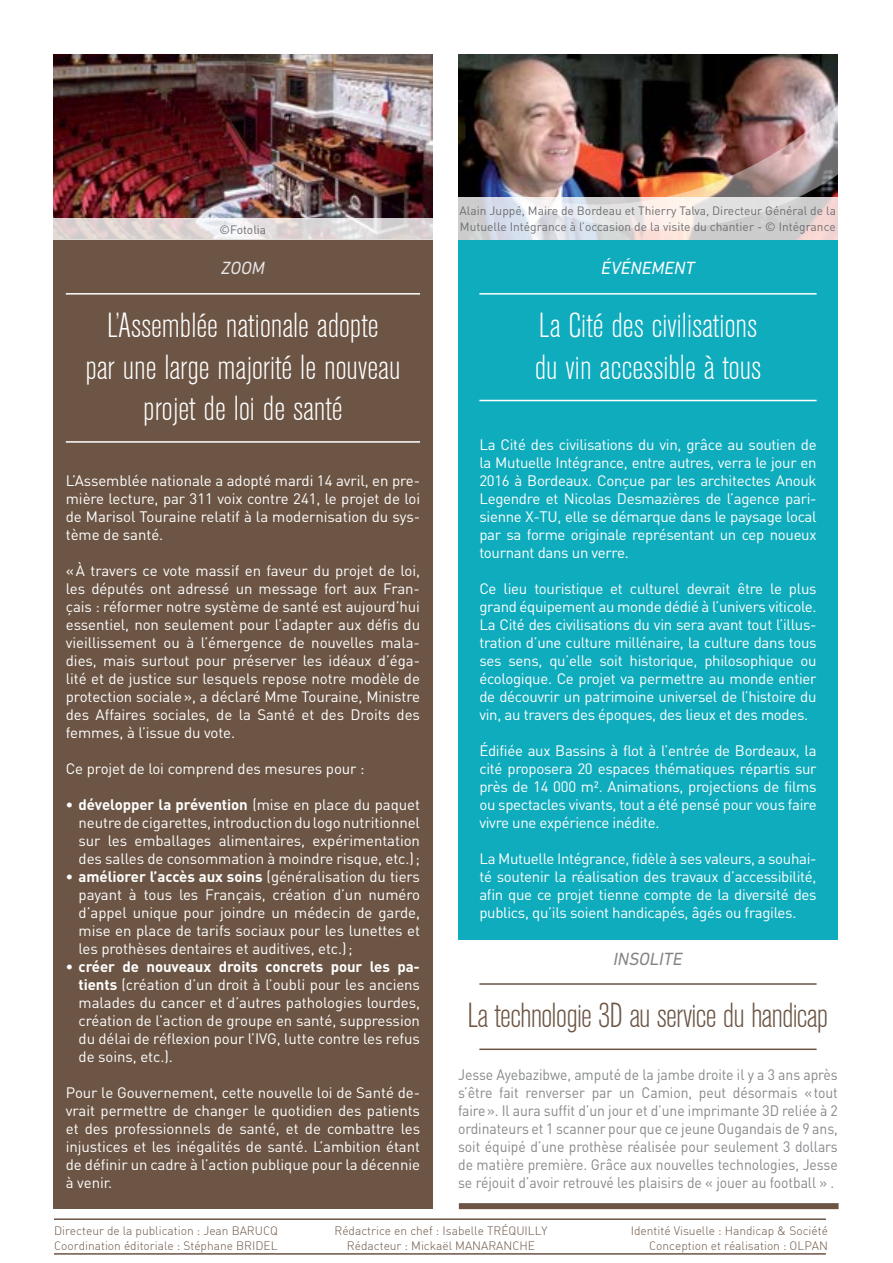
<style>
.page{position:relative;width:893px;height:1263px;background:#fff}
.page>*{position:absolute;margin:0;border:0;box-sizing:border-box;transform-origin:0 0}
.t1{font:300 condensed 34.5px/41.4px "Akzidenz Grotesk BE";color:#fff;text-align:center}
.t2{font:300 condensed 34.5px "Akzidenz Grotesk BE";letter-spacing:-.025em;color:#6c5545}
.t3{font:italic 18px "DIN Next LT Pro";color:#fff}
.t4{font:italic 18px "DIN Next LT Pro";color:#808285}
.t5{font:italic 18px "DIN Next LT Pro";color:#e6e4e5}
.t6{font:15px/18px "DIN";letter-spacing:-.005em;color:#fff;text-align:justify}
.t7{font:15px/18px "DIN";letter-spacing:-.005em;color:#86888a;text-align:justify;scale:.93 1}
.t8{font:300 12px/14.4px "DIN Alternate";color:#6c5545}
.t9{font:12px/16.5px "DIN";color:#6d6e71}
.s1{font-weight:700}
</style>
<div class="page">
<img style="left:53px;top:54px;width:380px;height:164px">
<img style="left:458px;top:54px;width:380px;height:143px">
<div style="left:53px;top:240px;width:380px;height:969px;background:#6c5545"></div>
<hr style="left:66px;top:293px;width:354px;height:2px;background:#fff">
<hr style="left:66px;top:441px;width:354px;height:2px;background:#fff">
<div style="left:459px;top:1203px;width:380px;height:6px;background:#6c5545"></div>
<hr style="left:479px;top:983px;width:338px;height:2px;background:#6c5545">
<hr style="left:479px;top:1048px;width:338px;height:2px;background:#6c5545">
<hr style="left:54px;top:1218px;width:772px;height:2px;background:#6c5545">
<hr style="left:54px;top:1253px;width:772px;height:2px;background:#6c5545">
<div style="left:458px;top:240px;width:380px;height:699px;background:#0facbd"></div>
<hr style="left:479px;top:293px;width:338px;height:2px;background:#fff">
<hr style="left:479px;top:400px;width:338px;height:1px;background:#fff">
<img style="left:501px;top:103px;width:337px;height:94px">
<svg style="left:53px;top:218px;width:380px;height:22px;background:#e0dada"></svg>
<svg style="left:458px;top:197px;width:380px;height:43px;background:#dfdcde"></svg>
<p class="t9" style="left:220px;top:221px;width:48px">©Fotolia</p>
<p class="t5" style="left:221px;top:258px;width:45px">ZOOM</p>
<h1 class="t1" style="left:85px;top:305px;width:317px">L’Assemblée nationale adopte<br>par une large majorité le nouveau projet de loi de santé</h1>
<p class="t6" style="left:66px;top:471px;width:356px">L’Assemblée nationale a adopté mardi 14 avril, en pre&shy;mière lecture, par 311 voix contre 241, le projet de loi de Marisol Touraine relatif à la modernisation du sys&shy;tème de santé.</p>
<p class="t6" style="left:66px;top:561px;width:356px">«À travers ce vote massif en faveur du projet de loi, les députés ont adressé un message fort aux Fran&shy;çais : réformer notre système de santé est aujourd’hui essentiel, non seulement pour l’adapter aux défis du vieillissement ou à l’émergence de nouvelles mala&shy;dies, mais surtout pour préserver les idéaux d’éga&shy;lité et de justice sur lesquels repose notre modèle de protection sociale», a déclaré Mme Touraine, Ministre des Affaires sociales, de la Santé et des Droits des femmes, à l’issue du vote.</p>
<p class="t6" style="left:66px;top:759px;width:300px">Ce projet de loi comprend des mesures pour :</p>
<p class="t6" style="left:79px;top:795px;width:343px;text-indent:-13px"><span class="s1">• développer la prévention</span> (mise en place du paquet neutre de cigarettes, introduction du logo nutritionnel sur les emballages alimentaires, expérimentation des salles de consommation à moindre risque, etc.);</p>
<p class="t6" style="left:79px;top:867px;width:343px;text-indent:-13px"><span class="s1">• améliorer l’accès aux soins</span> (généralisation du tiers payant à tous les Français, création d’un numéro d’appel unique pour joindre un médecin de garde, mise en place de tarifs sociaux pour les lunettes et les prothèses dentaires et auditives, etc.);</p>
<p class="t6" style="left:79px;top:957px;width:343px;text-indent:-13px"><span class="s1">• créer de nouveaux droits concrets pour les pa&shy;tients</span> (création d’un droit à l’oubli pour les anciens malades du cancer et d’autres pathologies lourdes, création de l’action de groupe en santé, suppression du délai de réflexion pour l’IVG, lutte contre les refus de soins, etc.).</p>
<p class="t6" style="left:66px;top:1083px;width:356px">Pour le Gouvernement, cette nouvelle loi de Santé de&shy;vrait permettre de changer le quotidien des patients et des professionnels de santé, et de combattre les injustices et les inégalités de santé. L’ambition étant de définir un cadre à l’action publique pour la décennie à venir.</p>
<p class="t9" style="left:460px;top:202px;width:378px">Alain Juppé, Maire de Bordeau et Thierry Talva, Directeur Général de la<br>Mutuelle Intégrance à l’occasion de la visite du chantier - © Intégrance</p>
<p class="t3" style="left:601px;top:258px;width:95px">ÉVÉNEMENT</p>
<h1 class="t1" style="left:535px;top:305px;width:228px;text-align:left">La Cité des civilisations du vin accessible à tous</h1>
<p class="t6" style="left:479px;top:435px;width:339px">La Cité des civilisations du vin, grâce au soutien de la Mutuelle Intégrance, entre autres, verra le jour en 2016 à Bordeaux. Conçue par les architectes Anouk Legendre et Nicolas Desmazières de l’agence pari&shy;sienne X-TU, elle se démarque dans le paysage local par sa forme originale représentant un cep noueux tournant dans un verre.</p>
<p class="t6" style="left:479px;top:579px;width:339px">Ce lieu touristique et culturel devrait être le plus grand équipement au monde dédié à l’univers viticole.<br>La Cité des civilisations du vin sera avant tout l’illus&shy;tration d’une culture millénaire, la culture dans tous ses sens, qu’elle soit historique, philosophique ou écologique. Ce projet va permettre au monde entier de découvrir un patrimoine universel de l’histoire du vin, au travers des époques, des lieux et des modes.</p>
<p class="t6" style="left:479px;top:741px;width:339px">Édifiée aux Bassins à flot à l’entrée de Bordeaux, la cité proposera 20 espaces thématiques répartis sur près de 14 000 m². Animations, projections de films ou spectacles vivants, tout a été pensé pour vous faire vivre une expérience inédite.</p>
<p class="t6" style="left:479px;top:849px;width:339px">La Mutuelle Intégrance, fidèle à ses valeurs, a souhai&shy;té soutenir la réalisation des travaux d’accessibilité, afin que ce projet tienne compte de la diversité des publics, qu’ils soient handicapés, âgés ou fragiles.</p>
<p class="t4" style="left:613px;top:948px;width:71px">INSOLITE</p>
<h1 class="t2" style="left:468px;top:997px;width:362px">La technologie 3D au service du handicap</h1>
<p class="t7" style="left:458px;top:1065px;width:410px">Jesse Ayebazibwe, amputé de la jambe droite il y a 3 ans après s’être fait renverser par un Camion, peut désormais «tout faire». Il aura suffit d’un jour et d’une imprimante 3D reliée à 2 ordinateurs et 1 scanner pour que ce jeune Ougandais de 9 ans, soit équipé d’une prothèse réalisée pour seulement 3 dollars de matière première. Grâce aux nouvelles technologies, Jesse se réjouit d’avoir retrouvé les plaisirs de « jouer au football » .</p>
<p class="t8" style="left:54px;top:1223px;width:226px">Directeur de la publication : Jean BARUCQ<br>Coordination éditoriale : Stéphane BRIDEL</p>
<p class="t8" style="left:334px;top:1223px;width:215px;text-align:center">Rédactrice en chef : Isabelle TRÉQUILLY<br>Rédacteur : Mickaël MANARANCHE</p>
<p class="t8" style="left:631px;top:1223px;width:199px;text-align:right">Identité Visuelle : Handicap &amp; Société<br>Conception et réalisation : OLPAN</p>
</div>
